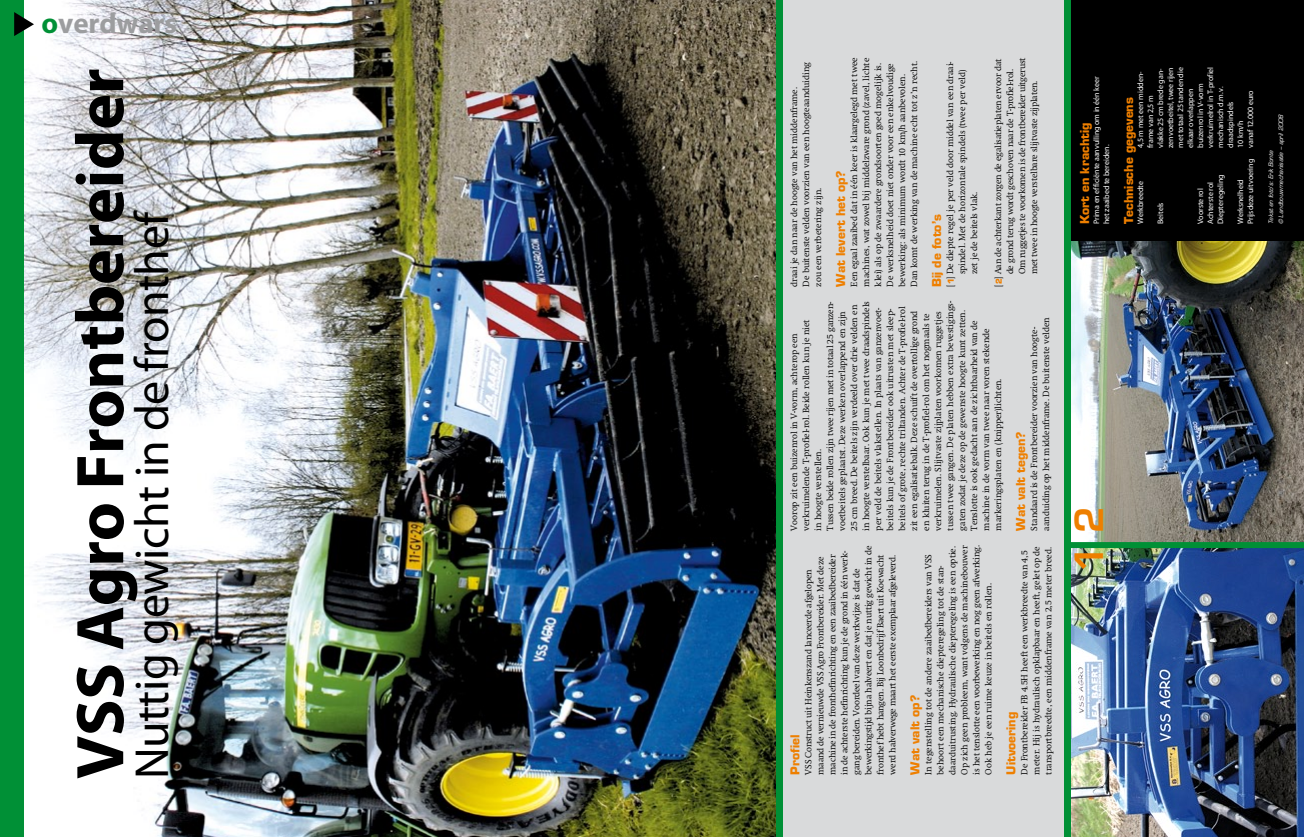
<style>
.page{position:relative;width:1304px;height:837px;background:#fff}
.page>*{position:absolute;margin:0;border:0;box-sizing:border-box;transform-origin:0 0}
.t1{font:700 68px "Myriad Pro";letter-spacing:-.005em;color:#000}
.t2{font:48px "Myriad Pro";letter-spacing:-.01em;color:#000}
.t3{font:600 38px "Eurostile LT Std";color:#ee7f00}
.t4{font:700 29px "Myriad Pro";letter-spacing:-.005em;color:#9c9d9f}
.t5{font:700 12px "Eurostile LT Std";color:#ee7f00}
.t6{font:300 8.8px/12px "Swift";letter-spacing:-.005em;color:#000}
.t7{font:8px/10px "Myriad Pro";letter-spacing:-.005em;color:#fff}
.t8{font:italic 6px/10px "Eurostile LT Std";color:#fff}
.s1{color:#009036}
</style>
<div class="page">
<div style="left:777px;top:0;width:527px;height:836px;background:#d9dadb"></div>
<div style="left:1069px;top:0;width:235px;height:836px;background:#000"></div>
<img style="left:24px;top:0;width:752px;height:836px">
<img style="left:1070px;top:242px;width:234px;height:300px">
<img style="left:1070px;top:548px;width:234px;height:288px">
<div style="left:0;top:0;width:24px;height:836px;background:#009036"></div>
<svg style="left:14px;top:12px;width:20px;height:24px"></svg>
<div style="left:1064px;top:0;width:6px;height:836px;background:#009036"></div>
<div style="left:1068px;top:542px;width:236px;height:6px;background:#009036"></div>
<div style="left:776px;top:0;width:6px;height:836px;background:#009036"></div>
<h3 class="t4" style="left:42px;top:4px;width:137px"><span class="s1">o</span>verdwars</h3>
<h1 class="t1" style="left:56px;top:778px;width:712px;rotate:-90deg">VSS Agro Frontbereider</h1>
<h2 class="t2" style="left:123px;top:778px;width:570px;rotate:-90deg">Nuttig gewicht in de fronthef</h2>
<p class="t6" style="left:788px;top:286px;width:226px;rotate:-90deg">draai je dan naar de hoogte van het middenframe.<br>De buitenste velden voorzien van een hoogteaanduiding zou een verbetering zijn.</p>
<p class="t6" style="left:848px;top:286px;width:230px;rotate:-90deg">Een egaal zaaibed dat in één keer is klaargelegd met twee machines, wat zowel bij middelzware grond (zavel, lichte klei) als op de zwaardere grondsoorten goed mogelijk is.<br>De werksnelheid doet niet onder voor een enkelvoudige bewerking: als minimum wordt 10 km/h aanbevolen.<br>Dan komt de werking van de machine echt tot z’n recht.</p>
<h3 class="t5" style="left:833px;top:286px;width:118px;rotate:-90deg">Wat levert het op?</h3>
<p class="t6" style="left:944px;top:274px;width:214px;text-indent:-12px;rotate:-90deg">[<sub>1</sub>] De diepte regel je per veld door middel van een draai&shy;spindel. Met de horizontale spindels (twee per veld) zet je de beitels vlak.</p>
<p class="t6" style="left:992px;top:274px;width:218px;text-indent:-12px;rotate:-90deg">[<sub>2</sub>] Aan de achterkant zorgen de egalisatieplaten ervoor dat de grond terug wordt geschoven naar de T-profiel-rol.<br>Om ruggetjes te voorkomen is de frontbereider uitgerust met twee in hoogte verstelbare slijtvaste zijplaten.</p>
<h3 class="t5" style="left:929px;top:286px;width:74px;rotate:-90deg">Bij de foto’s</h3>
<p class="t6" style="left:788px;top:530px;width:231px;rotate:-90deg">Voorop zit een buizenrol in V-vorm, achterop een verkruimelende T-profiel-rol. Beide rollen kun je niet<br>in hoogte verstellen.<br>Tussen beide rollen zijn twee rijen met in totaal 25 ganzen&shy;voetbeitels geplaatst. Deze werken overlappend en zijn 25 cm breed. De beitels zijn verdeeld over drie velden en in hoogte verstelbaar. Ook kun je met twee draadspindels per veld de beitels vlakstellen. In plaats van ganzenvoet&shy;beitels kun je de Frontbereider ook uitrusten met sleep&shy;beitels of grote, rechte triltanden. Achter de T-profiel-rol zit een egalisatiebalk. Deze schuift de overtollige grond en kluiten terug in de T-profiel-rol om het nogmaals te verkruimelen. Slijtvaste zijplaten voorkomen ruggetjes tussen twee gangen. De platen hebben extra bevestigings&shy;gaten zodat je deze op de gewenste hoogte kunt zetten.<br>Tenslotte is ook gedacht aan de zichtbaarheid van de machine in de vorm van twee naar voren stekende markeringsplaten en (knipper)lichten.</p>
<p class="t6" style="left:1028px;top:530px;width:214px;rotate:-90deg">Standaard is de Frontbereider voorzien van hoogte&shy;aanduiding op het middenframe. De buitenste velden</p>
<h3 class="t5" style="left:1013px;top:530px;width:101px;rotate:-90deg">Wat valt tegen?</h3>
<p class="t6" style="left:802px;top:774px;width:230px;rotate:-90deg">VSS Construct uit Heinkenszand lanceerde afgelopen maand de vernieuwde VSS Agro Frontbereider. Met deze machine in de fronthefinrichting en een zaaibedbereider in de achterste hefinrichting kun je de grond in één werk&shy;gang bereiden. Voordeel van deze werkwijze is dat de bewerkingstijd bijna halveert en dat je nuttig gewicht in de fronthef hebt hangen. Bij Loonbedrijf Baert uit Koewacht werd halverwege maart het eerste exemplaar afgeleverd.</p>
<h3 class="t5" style="left:788px;top:774px;width:41px;rotate:-90deg">Profiel</h3>
<p class="t6" style="left:922px;top:774px;width:231px;rotate:-90deg">In tegenstelling tot de andere zaaibedbereiders van VSS behoort een mechanische diepteregeling tot de stan&shy;daarduitrusting. Hydraulische diepteregeling is een optie.<br>Op zich geen probleem, want volgens de machinebouwer is het tenslotte een voorbewerking en nog geen afwerking.<br>Ook heb je een ruime keuze in beitels en rollen.</p>
<h3 class="t5" style="left:908px;top:774px;width:81px;rotate:-90deg">Wat valt op?</h3>
<p class="t6" style="left:1018px;top:774px;width:230px;rotate:-90deg">De Frontbereider FB 4.5H heeft een werkbreedte van 4,5 meter. Hij is hydraulisch opklapbaar en heeft, gelet op de transportbreedte, een middenframe van 2,5 meter breed.</p>
<h3 class="t5" style="left:1004px;top:774px;width:64px;rotate:-90deg">Uitvoering</h3>
<p class="t7" style="left:1091px;top:224px;width:149px;rotate:-90deg">Prima en efficiënte aanvulling om in één keer het zaaibed te bereiden.</p>
<h3 class="t5" style="left:1077px;top:224px;width:103px;rotate:-90deg">Kort en krachtig</h3>
<p class="t7" style="left:1205px;top:148px;width:83px;rotate:-90deg">verkruimelrol in T-profiel</p>
<p class="t7" style="left:1155px;top:148px;width:82px;rotate:-90deg">vlakke 25 cm brede gan&shy;zenvoetbeitel, twee rijen met totaal 25 tanden die elkaar overlappen</p>
<p class="t7" style="left:1135px;top:148px;width:78px;rotate:-90deg">4,5 m met een midden&shy;frame van 2,5 m</p>
<p class="t7" style="left:1195px;top:148px;width:66px;rotate:-90deg">buizenrol in V-vorm</p>
<p class="t7" style="left:1215px;top:148px;width:63px;rotate:-90deg">mechanisch d.m.v. draadspindels</p>
<p class="t7" style="left:1245px;top:148px;width:59px;rotate:-90deg">vanaf 12.000 euro</p>
<h3 class="t5" style="left:1121px;top:224px;width:128px;rotate:-90deg">Technische gegevens</h3>
<p class="t7" style="left:1235px;top:148px;width:29px;rotate:-90deg">10 km/h</p>
<p class="t7" style="left:1245px;top:224px;width:67px;rotate:-90deg">Prijsdeze uitvoering</p>
<p class="t7" style="left:1215px;top:224px;width:51px;rotate:-90deg">Diepteregeling</p>
<p class="t7" style="left:1235px;top:224px;width:47px;rotate:-90deg">Werksnelheid</p>
<p class="t7" style="left:1135px;top:224px;width:45px;rotate:-90deg">Werkbreedte</p>
<p class="t7" style="left:1205px;top:224px;width:44px;rotate:-90deg">Achterste rol</p>
<p class="t7" style="left:1195px;top:224px;width:37px;rotate:-90deg">Voorste rol</p>
<p class="t7" style="left:1155px;top:224px;width:23px;rotate:-90deg">Beitels</p>
<p class="t8" style="left:1266px;top:224px;width:111px;rotate:-90deg">Tekst en foto’s: Erik Bonte<br>© Landbouwmechanisatie – april 2008</p>
<h3 class="t3" style="left:1066px;top:572px;width:68px;rotate:-90deg">1 2</h3>
</div>
